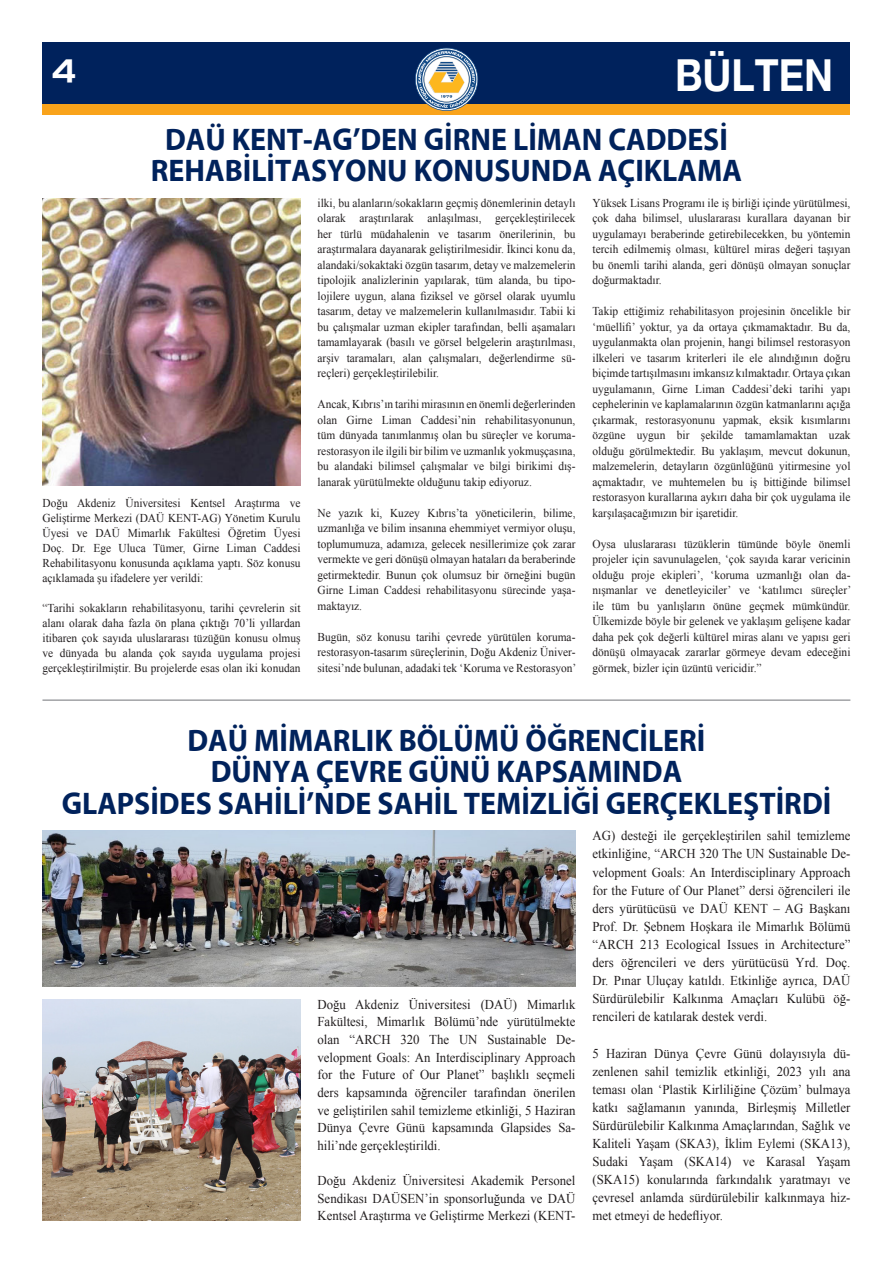
<style>
.page{position:relative;width:893px;height:1263px;background:#fff}
.page>*{position:absolute;margin:0;border:0;box-sizing:border-box;transform-origin:0 0}
.t1{font:700 44.1px "Helvetica Neue EMU";color:#fff;scale:.89 1}
.t2{font:700 31.5px/31.5px "Myriad EMU";color:#00225c;text-align:center;scale:.95 1}
.t3{font:31.5px "Handel EMU";color:#fff}
.t4{font:13.5px/18.1px "Times New Roman";color:#231f20;text-align:justify;scale:.95 1}
.t5{font:12px/15.5px "Times New Roman";color:#231f20;text-align:justify;scale:.95 1}
</style>
<div class="page">
<div style="left:43px;top:43px;width:807px;height:72px;background:#f9a31b"></div>
<div style="left:43px;top:43px;width:807px;height:61px;background:#00225c"></div>
<svg style="left:415px;top:48px;width:63px;height:63px"></svg>
<img style="left:43px;top:198px;width:257px;height:287px">
<img style="left:42px;top:831px;width:533px;height:155px">
<img style="left:42px;top:999px;width:258px;height:221px">
<hr style="left:42px;top:699px;width:808px;height:2px;background:#939598">
<p class="t3" style="left:52px;top:52px;width:26px">4</p>
<p class="t1" style="left:675px;top:48px;width:179px">BÜLTEN</p>
<p class="t2" style="left:151px;top:124px;width:624px">DAÜ KENT-AG’DEN GİRNE LİMAN CADDESİ<br>REHABİLİTASYONU KONUSUNDA AÇIKLAMA</p>
<p class="t5" style="left:43px;top:495px;width:273px;line-height:15px">Doğu Akdeniz Üniversitesi Kentsel Araştırma ve Geliştirme Merkezi (DAÜ KENT-AG) Yönetim Kurulu Üyesi ve DAÜ Mimarlık Fakültesi Öğretim Üyesi Doç. Dr. Ege Uluca Tümer, Girne Liman Caddesi Rehabilitasyonu konusunda açıklama yaptı. Söz konusu açıklamada şu ifadelere yer verildi:</p>
<p class="t5" style="left:43px;top:600px;width:273px;line-height:15px">“Tarihi sokakların rehabilitasyonu, tarihi çevrelerin sit alanı olarak daha fazla ön plana çıktığı 70’li yıllardan itibaren çok sayıda uluslararası tüzüğün konusu olmuş ve dünyada bu alanda çok sayıda uygulama projesi gerçekleştirilmiştir. Bu projelerde esas olan iki konudan</p>
<p class="t5" style="left:317px;top:195px;width:273px">ilki, bu alanların/sokakların geçmiş dönemlerinin detaylı olarak araştırılarak anlaşılması, gerçekleştirilecek her türlü müdahalenin ve tasarım önerilerinin, bu araştırmalara dayanarak geliştirilmesidir. İkinci konu da, alandaki/sokaktaki özgün tasarım, detay ve malzemelerin tipolojik analizlerinin yapılarak, tüm alanda, bu tipo&shy;lojilere uygun, alana fiziksel ve görsel olarak uyumlu tasarım, detay ve malzemelerin kullanılmasıdır. Tabii ki bu çalışmalar uzman ekipler tarafından, belli aşamaları tamamlayarak (basılı ve görsel belgelerin araştırılması, arşiv taramaları, alan çalışmaları, değerlendirme sü&shy;reçleri) gerçekleştirilebilir.</p>
<p class="t5" style="left:317px;top:396px;width:273px">Ancak, Kıbrıs’ın tarihi mirasının en önemli değerlerinden olan Girne Liman Caddesi’nin rehabilitasyonunun, tüm dünyada tanımlanmış olan bu süreçler ve koruma&shy;restorasyon ile ilgili bir bilim ve uzmanlık yokmuşçasına, bu alandaki bilimsel çalışmalar ve bilgi birikimi dış&shy;lanarak yürütülmekte olduğunu takip ediyoruz.</p>
<p class="t5" style="left:317px;top:505px;width:273px">Ne yazık ki, Kuzey Kıbrıs’ta yöneticilerin, bilime, uzmanlığa ve bilim insanına ehemmiyet vermiyor oluşu, toplumumuza, adamıza, gelecek nesillerimize çok zarar vermekte ve geri dönüşü olmayan hataları da beraberinde getirmektedir. Bunun çok olumsuz bir örneğini bugün Girne Liman Caddesi rehabilitasyonu sürecinde yaşa&shy;maktayız.</p>
<p class="t5" style="left:317px;top:629px;width:274px">Bugün, söz konusu tarihi çevrede yürütülen koruma&shy;restorasyon-tasarım süreçlerinin, Doğu Akdeniz Üniver&shy;sitesi’nde bulunan, adadaki tek ‘Koruma ve Restorasyon’</p>
<p class="t5" style="left:592px;top:195px;width:273px">Yüksek Lisans Programı ile iş birliği içinde yürütülmesi, çok daha bilimsel, uluslararası kurallara dayanan bir uygulamayı beraberinde getirebilecekken, bu yöntemin tercih edilmemiş olması, kültürel miras değeri taşıyan bu önemli tarihi alanda, geri dönüşü olmayan sonuçlar doğurmaktadır.</p>
<p class="t5" style="left:592px;top:303px;width:273px">Takip ettiğimiz rehabilitasyon projesinin öncelikle bir ‘müellifi’ yoktur, ya da ortaya çıkmamaktadır. Bu da, uygulanmakta olan projenin, hangi bilimsel restorasyon ilkeleri ve tasarım kriterleri ile ele alındığının doğru biçimde tartışılmasını imkansız kılmaktadır. Ortaya çıkan uygulamanın, Girne Liman Caddesi’deki tarihi yapı cephelerinin ve kaplamalarının özgün katmanlarını açığa çıkarmak, restorasyonunu yapmak, eksik kısımlarını özgüne uygun bir şekilde tamamlamaktan uzak olduğu görülmektedir. Bu yaklaşım, mevcut dokunun, malzemelerin, detayların özgünlüğünü yitirmesine yol açmaktadır, ve muhtemelen bu iş bittiğinde bilimsel restorasyon kurallarına aykırı daha bir çok uygulama ile karşılaşacağımızın bir işaretidir.</p>
<p class="t5" style="left:592px;top:536px;width:274px">Oysa uluslararası tüzüklerin tümünde böyle önemli projeler için savunulagelen, ‘çok sayıda karar vericinin olduğu proje ekipleri’, ‘koruma uzmanlığı olan da&shy;nışmanlar ve denetleyiciler’ ve ‘katılımcı süreçler’ ile tüm bu yanlışların önüne geçmek mümkündür.<br>Ülkemizde böyle bir gelenek ve yaklaşım gelişene kadar daha pek çok değerli kültürel miras alanı ve yapısı geri dönüşü olmayacak zararlar görmeye devam edeceğini görmek, bizler için üzüntü vericidir.”</p>
<p class="t2" style="left:187px;top:725px;width:547px">DAÜ MİMARLIK BÖLÜMÜ ÖĞRENCİLERİ</p>
<p class="t2" style="left:211px;top:757px;width:498px">DÜNYA ÇEVRE GÜNÜ KAPSAMINDA</p>
<p class="t2" style="left:62px;top:788px;width:812px">GLAPSİDES SAHİLİ’NDE SAHİL TEMİZLİĞİ GERÇEKLEŞTİRDİ</p>
<p class="t4" style="left:317px;top:995px;width:273px;line-height:17.7px">Doğu Akdeniz Üniversitesi (DAÜ) Mimarlık Fakültesi, Mimarlık Bölümü’nde yürütülmekte olan “ARCH 320 The UN Sustainable De&shy;velopment Goals: An Interdisciplinary Approach for the Future of Our Planet” başlıklı seçmeli ders kapsamında öğrenciler tarafından önerilen ve geliştirilen sahil temizleme etkinliği, 5 Haziran Dünya Çevre Günü kapsamında Glapsides Sa&shy;hili’nde gerçekleştirildi.</p>
<p class="t4" style="left:317px;top:1171px;width:273px;line-height:17.7px">Doğu Akdeniz Üniversitesi Akademik Personel Sendikası DAÜSEN’in sponsorluğunda ve DAÜ Kentsel Araştırma ve Geliştirme Merkezi (KENT-</p>
<p class="t4" style="left:592px;top:826px;width:273px">AG) desteği ile gerçekleştirilen sahil temizleme etkinliğine, “ARCH 320 The UN Sustainable De&shy;velopment Goals: An Interdisciplinary Approach for the Future of Our Planet” dersi öğrencileri ile ders yürütücüsü ve DAÜ KENT – AG Başkanı Prof. Dr. Şebnem Hoşkara ile Mimarlık Bölümü “ARCH 213 Ecological Issues in Architecture” ders öğrencileri ve ders yürütücüsü Yrd. Doç.<br>Dr. Pınar Uluçay katıldı. Etkinliğe ayrıca, DAÜ Sürdürülebilir Kalkınma Amaçları Kulübü öğ&shy;rencileri de katılarak destek verdi.</p>
<p class="t4" style="left:592px;top:1044px;width:273px">5 Haziran Dünya Çevre Günü dolayısıyla dü&shy;zenlenen sahil temizlik etkinliği, 2023 yılı ana teması olan ‘Plastik Kirliliğine Çözüm’ bulmaya katkı sağlamanın yanında, Birleşmiş Milletler Sürdürülebilir Kalkınma Amaçlarından, Sağlık ve Kaliteli Yaşam (SKA3), İklim Eylemi (SKA13), Sudaki Yaşam (SKA14) ve Karasal Yaşam (SKA15) konularında farkındalık yaratmayı ve çevresel anlamda sürdürülebilir kalkınmaya hiz&shy;met etmeyi de hedefliyor.</p>
</div>
